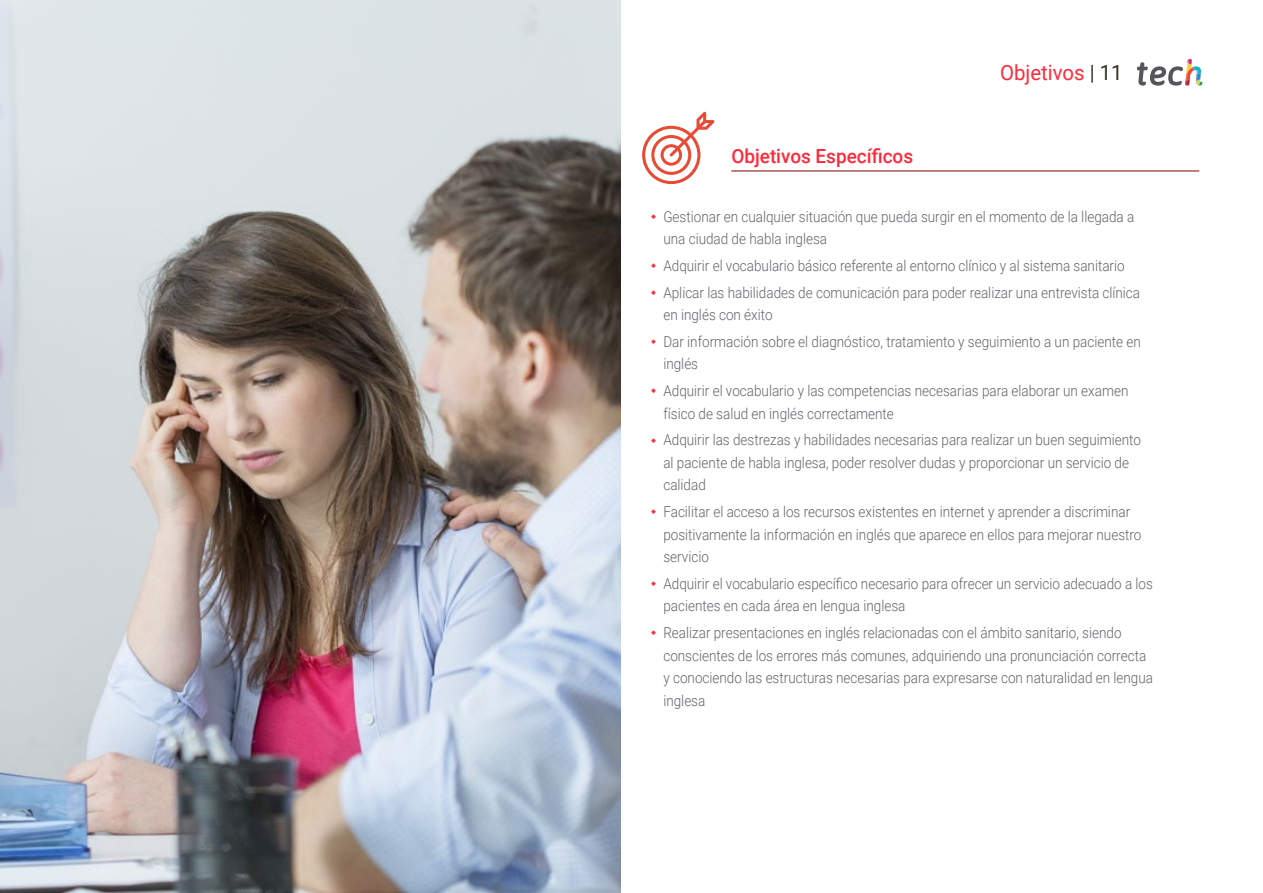
<style>
.page{position:relative;width:1263px;height:893px;background:#fff}
.page>*{position:absolute;margin:0;border:0;box-sizing:border-box;transform-origin:0 0}
.t1{font:21px "Roboto";color:#ff293a}
.t2{font:500 19.5px "Roboto";color:#ff293a}
.t3{font:300 15px/22.5px "Roboto";color:#61646a;scale:.9 1}
.s1{color:#312e20}
</style>
<div class="page">
<svg style="left:1137px;top:59px;width:65px;height:27px"></svg>
<svg style="left:642px;top:112px;width:72px;height:72px"></svg>
<hr style="left:731px;top:171px;width:468px;height:1px;background:#ff293a">
<img style="left:0;top:0;width:621px;height:893px">
<h2 class="t2" style="left:731px;top:142px;width:183px">Objetivos Específicos</h2>
<h1 class="t1" style="left:1000px;top:57px;width:124px">Objetivos <span class="s1">| 11</span></h1>
<p class="t3" style="left:663px;top:204px;width:525px">Gestionar en cualquier situación que pueda surgir en el momento de la llegada a una ciudad de habla inglesa</p>
<p class="t3" style="left:663px;top:252px;width:531px;line-height:26.7px">Adquirir el vocabulario básico referente al entorno clínico y al sistema sanitario<br>Aplicar las habilidades de comunicación para poder realizar una entrevista clínica</p>
<p class="t3" style="left:663px;top:301px;width:532px;line-height:26.7px">en inglés con éxito<br>Dar información sobre el diagnóstico, tratamiento y seguimiento a un paciente en</p>
<p class="t3" style="left:663px;top:350px;width:518px;line-height:26.7px">inglés<br>Adquirir el vocabulario y las competencias necesarias para elaborar un examen</p>
<p class="t3" style="left:663px;top:399px;width:532px;line-height:26.7px">físico de salud en inglés correctamente<br>Adquirir las destrezas y habilidades necesarias para realizar un buen seguimiento</p>
<p class="t3" style="left:663px;top:451px;width:519px">al paciente de habla inglesa, poder resolver dudas y proporcionar un servicio de calidad</p>
<p class="t3" style="left:663px;top:500px;width:533px">Facilitar el acceso a los recursos existentes en internet y aprender a discriminar positivamente la información en inglés que aparece en ellos para mejorar nuestro servicio</p>
<p class="t3" style="left:663px;top:572px;width:545px">Adquirir el vocabulario específico necesario para ofrecer un servicio adecuado a los pacientes en cada área en lengua inglesa</p>
<p class="t3" style="left:663px;top:621px;width:545px">Realizar presentaciones en inglés relacionadas con el ámbito sanitario, siendo conscientes de los errores más comunes, adquiriendo una pronunciación correcta y conociendo las estructuras necesarias para expresarse con naturalidad en lengua inglesa</p>
</div>
